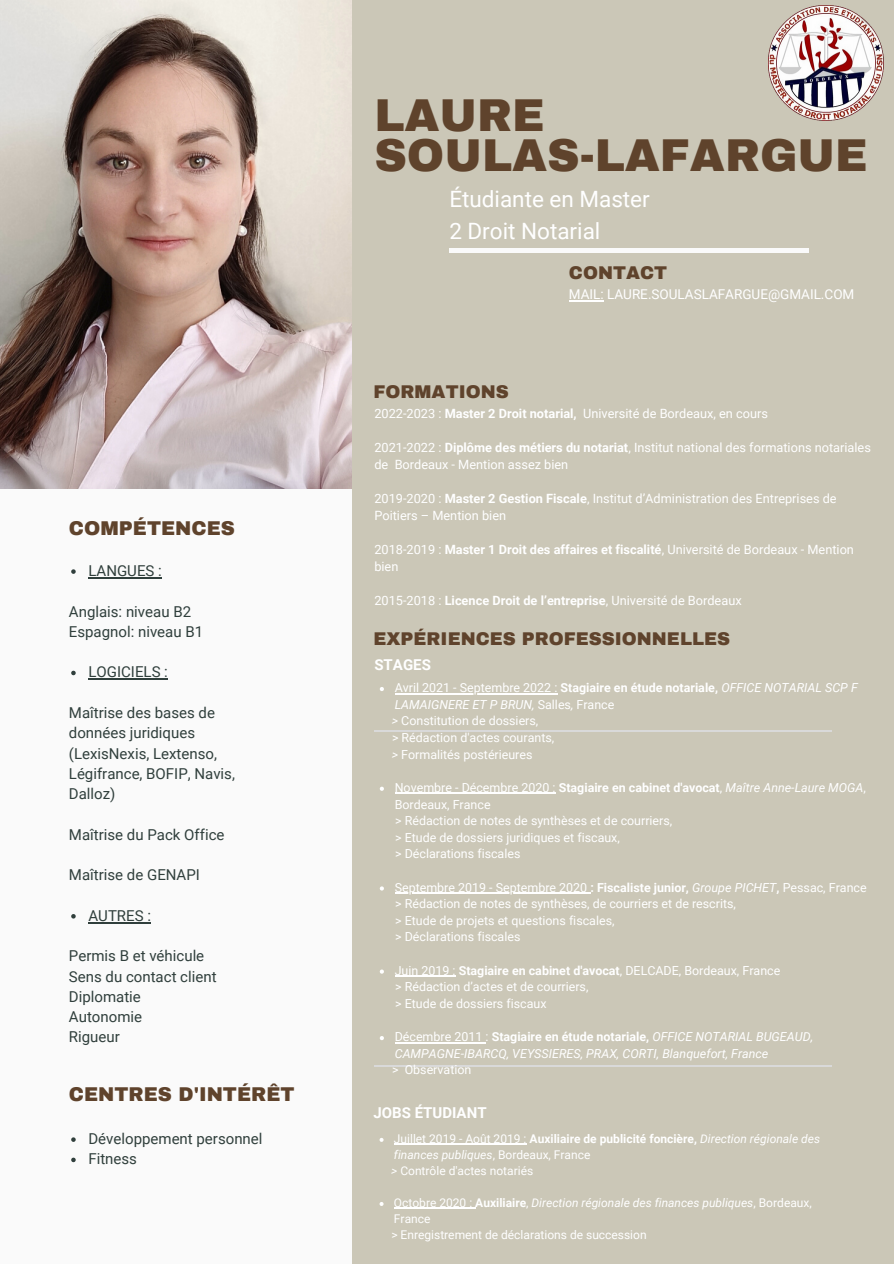
<style>
.page{position:relative;width:894px;height:1264px;background:#fff}
.page>*{position:absolute;margin:0;border:0;box-sizing:border-box;transform-origin:0 0}
.t1{font:900 45px/39.5px "Archivo";color:#5f432c}
.t2{font:22.5px/31.5px "Roboto";color:#fff}
.t3{font:900 19.5px "Archivo";color:#5f432c}
.t4{font:900 18px "Archivo";color:#5f432c}
.t5{font:15px/20.2px "Roboto";color:#303f3c}
.t6{font:700 15px "Roboto";color:#fff}
.t7{font:13.5px "Roboto";color:#fff}
.t8{font:12.75px/17px "Roboto";color:#fff}
.t9{font:12.45px/16.6px "Roboto";color:#fff}
.t10{font:italic 12.45px/16.6px "Roboto";color:#fff}
.t11{font:italic 12px/16px "Roboto";color:#fff}
.t12{font:12px "Roboto";color:#fff}
.s1{font-weight:700}
.s2{font-style:normal}
.s3{font-weight:700;font-style:normal}
.s4{font-style:italic}
</style>
<div class="page">
<div style="left:0;top:0;width:893px;height:1263px;background:#cbc7b7"></div>
<hr style="left:374px;top:730px;width:457px;height:1px;background:#d9d9d9">
<hr style="left:374px;top:1065px;width:457px;height:1px;background:#d9d9d9">
<hr style="left:449px;top:248px;width:359px;height:4px;background:#fafafa">
<img style="left:768px;top:6px;width:115px;height:115px">
<div style="left:0;top:0;width:351px;height:1263px;background:#fafafa"></div>
<img style="left:0;top:0;width:351px;height:488px">
<hr style="left:568px;top:300px;width:35px;height:1px;background:#fff">
<hr style="left:394px;top:1143px;width:132px;height:1px;background:#fff">
<hr style="left:394px;top:1207px;width:81px;height:1px;background:#fff">
<svg style="left:71px;top:569px;width:5px;height:5px"></svg>
<hr style="left:88px;top:577px;width:74px;height:1px;background:#303f3c">
<svg style="left:71px;top:670px;width:5px;height:5px"></svg>
<hr style="left:88px;top:678px;width:76px;height:1px;background:#303f3c">
<svg style="left:71px;top:914px;width:5px;height:4px"></svg>
<hr style="left:88px;top:921px;width:63px;height:2px;background:#303f3c">
<svg style="left:71px;top:1137px;width:5px;height:4px"></svg>
<svg style="left:71px;top:1157px;width:5px;height:5px"></svg>
<svg style="left:380px;top:687px;width:4px;height:4px"></svg>
<hr style="left:394px;top:693px;width:163px;height:1px;background:#fff">
<svg style="left:379px;top:786px;width:5px;height:4px"></svg>
<hr style="left:394px;top:793px;width:161px;height:1px;background:#fff">
<svg style="left:379px;top:886px;width:5px;height:4px"></svg>
<hr style="left:394px;top:892px;width:196px;height:1px;background:#fff">
<svg style="left:379px;top:969px;width:5px;height:4px"></svg>
<hr style="left:394px;top:975px;width:61px;height:1px;background:#fff">
<svg style="left:379px;top:1036px;width:5px;height:4px"></svg>
<hr style="left:394px;top:1042px;width:91px;height:1px;background:#fff">
<h3 class="t3" style="left:69px;top:517px;width:167px">COMPÉTENCES</h3>
<p class="t5" style="left:88px;top:561px;width:75px">LANGUES :</p>
<p class="t5" style="left:69px;top:601px;width:136px">Anglais: niveau B2<br>Espagnol: niveau B1</p>
<p class="t5" style="left:51px;top:603px;width:136px">Espagnol: niveau B1</p>
<p class="t5" style="left:88px;top:662px;width:81px">LOGICIELS :</p>
<p class="t5" style="left:69px;top:702px;width:167px">Maîtrise des bases de données juridiques (LexisNexis, Lextenso,<br>Légifrance, BOFIP, Navis,<br>Dalloz)</p>
<p class="t5" style="left:69px;top:824px;width:157px">Maîtrise du Pack Office</p>
<p class="t5" style="left:69px;top:865px;width:132px">Maîtrise de GENAPI</p>
<p class="t5" style="left:51px;top:705px;width:181px">données juridiques (Dalloz,<br>LexisNexis, Lextenso,<br>Légifrance)</p>
<p class="t5" style="left:88px;top:905px;width:64px">AUTRES :</p>
<p class="t5" style="left:51px;top:907px;width:76px">Dynamique</p>
<p class="t5" style="left:51px;top:948px;width:151px">Flexibilité/Adaptabilité<br>Curiosité d'esprit</p>
<p class="t5" style="left:69px;top:946px;width:149px">Permis B et véhicule<br>Sens du contact client<br>Diplomatie<br>Autonomie<br>Rigueur</p>
<h3 class="t3" style="left:69px;top:1083px;width:227px">CENTRES D'INTÉRÊT</h3>
<p class="t5" style="left:88px;top:1128px;width:175px">Développement personnel<br>Fitness</p>
<h1 class="t1" style="left:374px;top:96px;width:494px">LAURE<br>SOULAS-LAFARGUE</h1>
<h2 class="t2" style="left:449px;top:184px;width:202px">Étudiante en Master<br>2 Droit Notarial</h2>
<h3 class="t4" style="left:568px;top:263px;width:100px">CONTACT</h3>
<p class="t7" style="left:568px;top:286px;width:287px">MAIL: LAURE.SOULASLAFARGUE@GMAIL.COM</p>
<h3 class="t4" style="left:373px;top:382px;width:137px">FORMATIONS</h3>
<p class="t8" style="left:374px;top:405px;width:395px">2022-2023 : <span class="s1">Master 2 Droit notarial,</span> Université de Bordeaux, en cours</p>
<p class="t8" style="left:374px;top:439px;width:498px">2021-2022 : <span class="s1">Diplôme des métiers du notariat</span>, Institut national des formations notariales de Bordeaux - Mention assez bien</p>
<p class="t8" style="left:374px;top:490px;width:463px">2019-2020 : <span class="s1">Master 2 Gestion Fiscale</span>, Institut d’Administration des Entreprises de<br>Poitiers – Mention bien</p>
<p class="t8" style="left:374px;top:541px;width:481px">2018-2019 : <span class="s1">Master 1 Droit des affaires et fiscalité</span>, Université de Bordeaux - Mention bien</p>
<p class="t8" style="left:374px;top:592px;width:368px">2015-2018 : <span class="s1">Licence Droit de l’entreprise</span>, Université de Bordeaux</p>
<h3 class="t4" style="left:373px;top:629px;width:358px">EXPÉRIENCES PROFESSIONNELLES</h3>
<p class="t6" style="left:374px;top:656px;width:58px">STAGES</p>
<p class="t10" style="left:394px;top:679px;width:464px"><span class="s2">Avril 2021 - Septembre 2022 :</span> <span class="s3">Stagiaire en étude notariale,</span> OFFICE NOTARIAL SCP F<br>LAMAIGNERE ET P BRUN, <span class="s2">Salles</span>, <span class="s2">France</span></p>
<p class="t9" style="left:392px;top:712px;width:164px"><span class="s4">&gt;</span> Constitution de dossiers,<br>&gt; Rédaction d'actes courants, <span class="s4">&gt;</span> Formalités postérieures</p>
<p class="t9" style="left:394px;top:779px;width:472px">Novembre - Décembre 2020 : <span class="s1">Stagiaire en cabinet d'avocat</span>, <span class="s4">Maître Anne-Laure MOGA</span>,<br>Bordeaux, France</p>
<p class="t9" style="left:395px;top:812px;width:278px">&gt; Rédaction de notes de synthèses et de courriers, &gt; Etude de dossiers juridiques et fiscaux,<br>&gt; Déclarations fiscales</p>
<p class="t9" style="left:394px;top:879px;width:473px">Septembre 2019 - Septembre 2020 <span class="s1">: Fiscaliste junior,</span> <span class="s4">Groupe PICHET</span><span class="s1">,</span> Pessac, France</p>
<p class="t9" style="left:395px;top:895px;width:342px">&gt; Rédaction de notes de synthèses, de courriers et de rescrits, &gt; Etude de projets et questions fiscales,<br>&gt; Déclarations fiscales</p>
<p class="t9" style="left:394px;top:962px;width:387px">Juin 2019 : <span class="s1">Stagiaire en cabinet d'avocat</span>, DELCADE, Bordeaux, France</p>
<p class="t9" style="left:395px;top:978px;width:195px">&gt; Rédaction d’actes et de courriers, &gt; Etude de dossiers fiscaux</p>
<p class="t10" style="left:394px;top:1028px;width:420px"><span class="s2">Décembre 2011 :</span> <span class="s3">Stagiaire en étude notariale,</span> OFFICE NOTARIAL BUGEAUD,<br>CAMPAGNE-IBARCQ, VEYSSIERES, PRAX, CORTI, Blanquefort, France</p>
<p class="t9" style="left:392px;top:1061px;width:81px">&gt; Observation</p>
<p class="t6" style="left:373px;top:1103px;width:114px">JOBS ÉTUDIANT</p>
<p class="t11" style="left:394px;top:1130px;width:427px"><span class="s2">Juillet 2019 - Août 2019 :</span> <span class="s3">Auxiliaire de publicité foncière,</span> Direction régionale des finances publiques<span class="s2">, Bordeaux, France</span></p>
<p class="t11" style="left:394px;top:1194px;width:419px"><span class="s2">Octobre 2020 :</span> <span class="s3">Auxiliaire</span><span class="s2">,</span> Direction régionale des finances publiques<span class="s2">, Bordeaux,<br>France</span></p>
<p class="t12" style="left:391px;top:1163px;width:143px"><span class="s4">&gt;</span> Contrôle d'actes notariés</p>
<p class="t12" style="left:391px;top:1227px;width:257px">&gt; Enregistrement de déclarations de succession</p>
</div>
